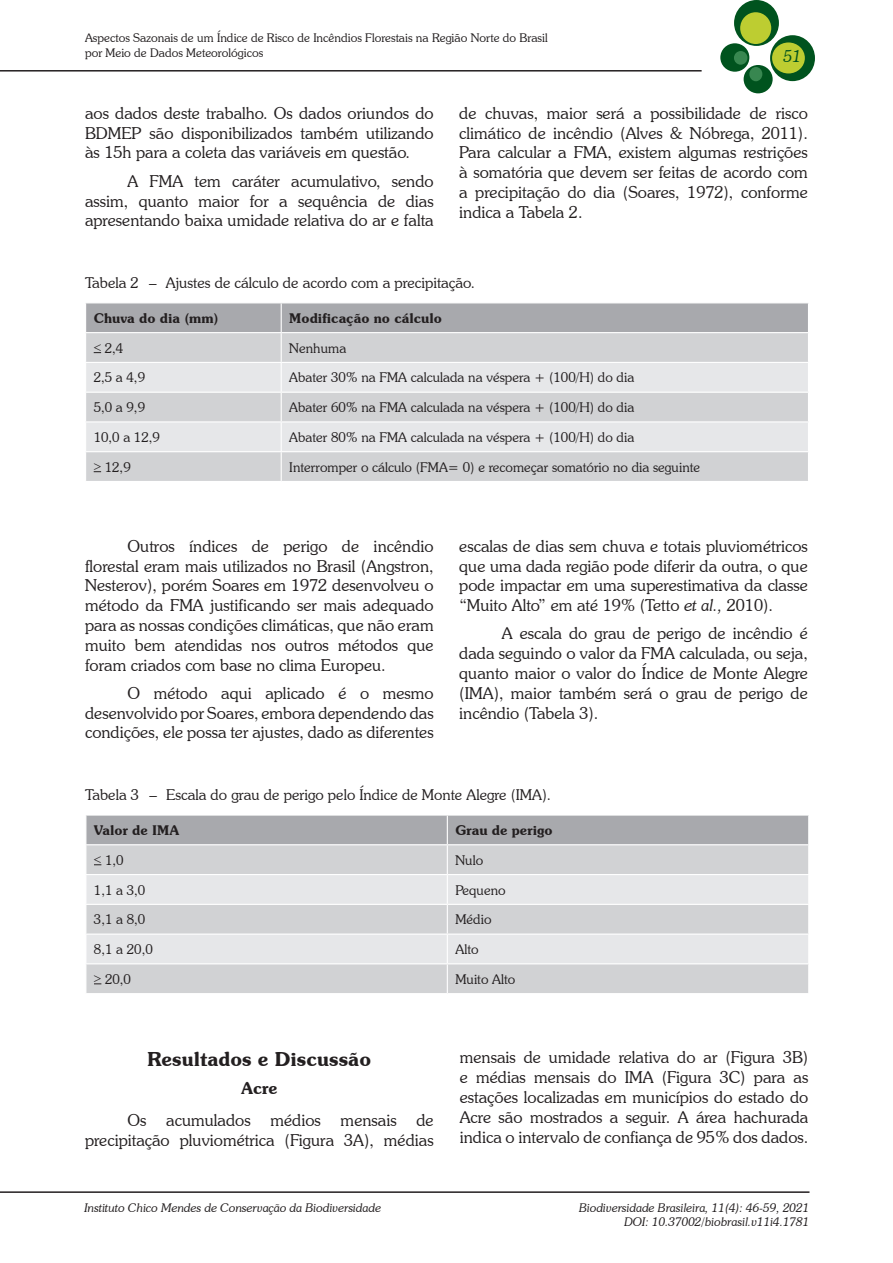
<style>
.page{position:relative;width:893px;height:1263px;background:#fff}
.page>*{position:absolute;margin:0;border:0;box-sizing:border-box;transform-origin:0 0}
.titulo_1{font:600 19.5px "Souvenir IT Cby BT";color:#231f20}
.texto{font:300 16.5px/19.8px "Souvenir IT Cby BT";color:#231f20;text-align:justify}
.titulo_2{font:600 16.5px "Souvenir IT Cby BT";color:#231f20}
.t1{font:italic 300 16.5px "Souvenir IT Cby BT";color:#00531e}
.figura{font:300 15px "Souvenir IT Cby BT";color:#231f20}
.texto_tabela{font:300 13.5px "Souvenir IT Cby BT";color:#231f20}
.texto_tabela-2{font:600 13.5px "Souvenir IT Cby BT";color:#231f20}
.t2{font:italic 300 12px/14.4px "Souvenir IT Cby BT";color:#231f20;text-align:right}
.t3{font:300 12px/14.4px "Souvenir IT Cby BT";color:#231f20}
.s1{font-style:italic}
</style>
<div class="page">
<div style="left:734px;top:0;width:45px;height:46px;background:#00531e;border-radius:50%"></div>
<div style="left:770px;top:35px;width:45px;height:46px;background:#00531e;border-radius:50%"></div>
<div style="left:720px;top:43px;width:29px;height:29px;background:#00531e;border-radius:50%"></div>
<div style="left:744px;top:65px;width:29px;height:28px;background:#00531e;border-radius:50%"></div>
<div style="left:740px;top:12px;width:31px;height:32px;background:#bdcd31;border-radius:50%"></div>
<div style="left:772px;top:42px;width:33px;height:31px;background:#bdcd31;border-radius:50%"></div>
<div style="left:734px;top:51px;width:13px;height:14px;background:#388750;border-radius:50%"></div>
<div style="left:749px;top:67px;width:13px;height:14px;background:#388750;border-radius:50%"></div>
<hr style="left:0;top:1191px;width:809px;height:2px;background:#231f20">
<hr style="left:0;top:70px;width:702px;height:2px;background:#231f20">
<svg style="left:86px;top:303px;width:723px;height:178px;background:#d2d3d6"></svg>
<svg style="left:86px;top:815px;width:723px;height:178px;background:#d2d3d6"></svg>
<p class="t3" style="left:85px;top:31px;width:464px">Aspectos Sazonais de um Índice de Risco de Incêndios Florestais na Região Norte do Brasil por Meio de Dados Meteorológicos</p>
<p class="t1" style="left:783px;top:46px;width:20px">51</p>
<p class="texto" style="left:85px;top:103px;width:350px">aos dados deste trabalho. Os dados oriundos do BDMEP são disponibilizados também utilizando às 15h para a coleta das variáveis em questão.</p>
<p class="texto" style="left:85px;top:171px;width:350px;text-indent:43px">A FMA tem caráter acumulativo, sendo assim, quanto maior for a sequência de dias apresentando baixa umidade relativa do ar e falta</p>
<p class="texto" style="left:459px;top:103px;width:350px">de chuvas, maior será a possibilidade de risco climático de incêndio (Alves &amp; Nóbrega, 2011).<br>Para calcular a FMA, existem algumas restrições à somatória que devem ser feitas de acordo com a precipitação do dia (Soares, 1972), conforme indica a Tabela 2.</p>
<p class="figura" style="left:85px;top:273px;width:391px">Tabela 2 – Ajustes de cálculo de acordo com a precipitação.</p>
<p class="texto_tabela-2" style="left:94px;top:310px;width:126px">Chuva do dia (mm)</p>
<p class="texto_tabela-2" style="left:289px;top:310px;width:154px">Modificação no cálculo</p>
<p class="texto_tabela" style="left:105px;top:340px;width:20px">2,4</p>
<p class="texto_tabela" style="left:289px;top:340px;width:58px">Nenhuma</p>
<p class="texto_tabela" style="left:94px;top:369px;width:53px">2,5 a 4,9</p>
<p class="texto_tabela" style="left:289px;top:369px;width:347px">Abater 30% na FMA calculada na véspera + (100/H) do dia</p>
<p class="texto_tabela" style="left:94px;top:399px;width:53px">5,0 a 9,9</p>
<p class="texto_tabela" style="left:289px;top:399px;width:347px">Abater 60% na FMA calculada na véspera + (100/H) do dia</p>
<p class="texto_tabela" style="left:94px;top:429px;width:68px">10,0 a 12,9</p>
<p class="texto_tabela" style="left:289px;top:429px;width:347px">Abater 80% na FMA calculada na véspera + (100/H) do dia</p>
<p class="texto_tabela" style="left:105px;top:459px;width:27px">12,9</p>
<p class="texto_tabela" style="left:289px;top:459px;width:412px">Interromper o cálculo (FMA= 0) e recomeçar somatório no dia seguinte</p>
<p class="texto" style="left:85px;top:536px;width:350px;text-indent:43px">Outros índices de perigo de incêndio florestal eram mais utilizados no Brasil (Angstron, Nesterov), porém Soares em 1972 desenvolveu o método da FMA justificando ser mais adequado para as nossas condições climáticas, que não eram muito bem atendidas nos outros métodos que foram criados com base no clima Europeu.</p>
<p class="texto" style="left:85px;top:683px;width:350px;text-indent:43px">O método aqui aplicado é o mesmo desenvolvido por Soares, embora dependendo das condições, ele possa ter ajustes, dado as diferentes</p>
<p class="texto" style="left:459px;top:536px;width:350px">escalas de dias sem chuva e totais pluviométricos que uma dada região pode diferir da outra, o que pode impactar em uma superestimativa da classe “Muito Alto” em até 19% (Tetto <span class="s1">et al.,</span> 2010).</p>
<p class="texto" style="left:459px;top:623px;width:350px;text-indent:43px">A escala do grau de perigo de incêndio é dada seguindo o valor da FMA calculada, ou seja, quanto maior o valor do Índice de Monte Alegre (IMA), maior também será o grau de perigo de incêndio (Tabela 3).</p>
<p class="figura" style="left:85px;top:785px;width:467px">Tabela 3 – Escala do grau de perigo pelo Índice de Monte Alegre (IMA).</p>
<p class="texto_tabela-2" style="left:94px;top:822px;width:87px">Valor de IMA</p>
<p class="texto_tabela-2" style="left:455px;top:822px;width:99px">Grau de perigo</p>
<p class="texto_tabela" style="left:105px;top:852px;width:20px">1,0</p>
<p class="texto_tabela" style="left:455px;top:852px;width:29px">Nulo</p>
<p class="texto_tabela" style="left:94px;top:881px;width:53px">1,1 a 3,0</p>
<p class="texto_tabela" style="left:455px;top:881px;width:52px">Pequeno</p>
<p class="texto_tabela" style="left:94px;top:911px;width:53px">3,1 a 8,0</p>
<p class="texto_tabela" style="left:455px;top:911px;width:38px">Médio</p>
<p class="texto_tabela" style="left:94px;top:941px;width:60px">8,1 a 20,0</p>
<p class="texto_tabela" style="left:455px;top:941px;width:25px">Alto</p>
<p class="texto_tabela" style="left:105px;top:971px;width:27px">20,0</p>
<p class="texto_tabela" style="left:455px;top:971px;width:61px">Muito Alto</p>
<p class="titulo_1" style="left:148px;top:1046px;width:225px">Resultados e Discussão</p>
<p class="titulo_2" style="left:241px;top:1078px;width:38px">Acre</p>
<p class="texto" style="left:85px;top:1110px;width:350px;text-align:right">Os acumulados médios mensais de precipitação pluviométrica (Figura 3A), médias</p>
<p class="t2" style="left:84px;top:1200px;width:298px">Instituto Chico Mendes de Conservação da Biodiversidade</p>
<p class="texto" style="left:460px;top:1047px;width:350px">mensais de umidade relativa do ar (Figura 3B) e médias mensais do IMA (Figura 3C) para as estações localizadas em municípios do estado do Acre são mostrados a seguir. A área hachurada indica o intervalo de confiança de 95% dos dados.</p>
<p class="t2" style="left:579px;top:1200px;width:232px">Biodiversidade Brasileira, 11(4): 46-59, 2021<br>DOI: 10.37002/biobrasil.v11i4.1781</p>
</div>
